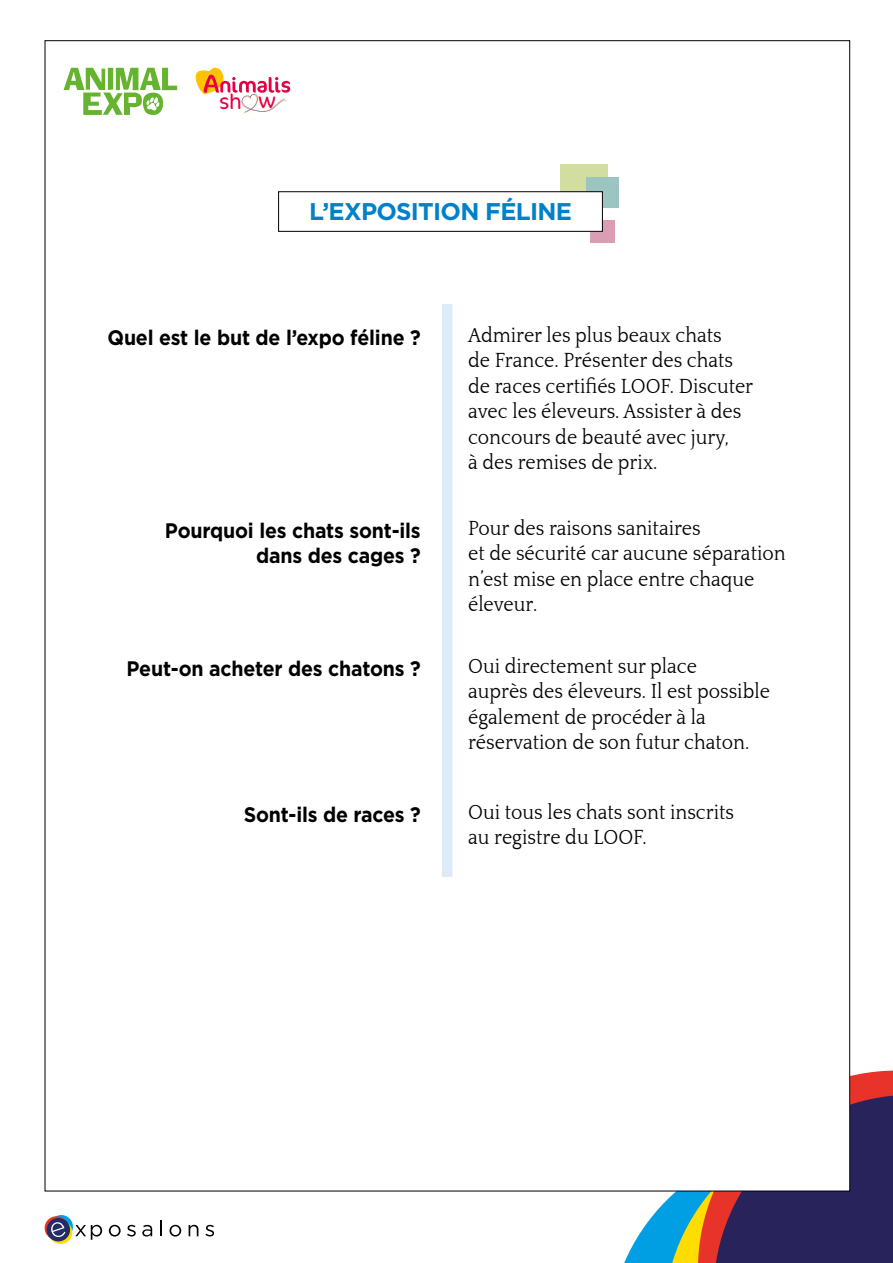
<style>
.page{position:relative;width:893px;height:1263px;background:#fff}
.page>*{position:absolute;margin:0;border:0;box-sizing:border-box;transform-origin:0 0}
.t1{font:700 24.15px "Gotham HTF";letter-spacing:-.03em;color:#0081c9}
.t2{font:300 21.45px "Cocon OT";color:#e50046}
.t3{font:21px "Quattrocento";color:#000;scale:.93 1}
.t4{font:700 21px "Gotham HTF";letter-spacing:-.01em;color:#000;scale:.93 1}
</style>
<div class="page">
<svg style="left:608px;top:1070px;width:285px;height:193px;background:#585273"></svg>
<svg style="left:49px;top:1215px;width:24px;height:23px"></svg>
<svg style="left:49px;top:1220px;width:23px;height:24px"></svg>
<svg style="left:45px;top:1216px;width:23px;height:24px"></svg>
<div style="left:47px;top:1218px;width:23px;height:23px;background:#222c65;border-radius:50%"></div>
<svg style="left:50px;top:1221px;width:15px;height:16px"></svg>
<svg style="left:75px;top:1225px;width:27px;height:15px"></svg>
<svg style="left:109px;top:1225px;width:12px;height:11px"></svg>
<svg style="left:127px;top:1225px;width:9px;height:11px"></svg>
<svg style="left:142px;top:1225px;width:10px;height:11px"></svg>
<svg style="left:160px;top:1220px;width:2px;height:16px"></svg>
<svg style="left:169px;top:1225px;width:12px;height:11px"></svg>
<svg style="left:189px;top:1225px;width:9px;height:11px"></svg>
<svg style="left:205px;top:1225px;width:9px;height:11px"></svg>
<div style="left:45px;top:41px;width:805px;height:1150px;background:#fff"></div>
<svg style="left:195px;top:67px;width:96px;height:28px"></svg>
<img style="left:242px;top:94px;width:46px;height:19px">
<svg style="left:64px;top:68px;width:113px;height:47px"></svg>
<div style="left:561px;top:164px;width:47px;height:44px;background:#d2dea0"></div>
<div style="left:586px;top:178px;width:33px;height:30px;background:#9cc4c1"></div>
<div style="left:591px;top:221px;width:24px;height:22px;background:#db9db4"></div>
<div style="left:279px;top:192px;width:323px;height:39px;background:#fff"></div>
<div style="left:278px;top:191px;width:325px;height:41px;border:1px solid #000"></div>
<div style="left:442px;top:304px;width:10px;height:573px;background:#ddebf9"></div>
<p class="t2" style="left:219px;top:89px;width:58px">sh w</p>
<p class="t1" style="left:309px;top:197px;width:264px">L’EXPOSITION FÉLINE</p>
<p class="t4" style="left:108px;top:325px;width:338px">Quel est le but de l’expo féline ?</p>
<p class="t3" style="left:468px;top:324px;width:274px">Admirer les plus beaux chats</p>
<p class="t3" style="left:468px;top:350px;width:286px">de France. Présenter des chats</p>
<p class="t3" style="left:468px;top:375px;width:308px">de races certifiés LOOF. Discuter</p>
<p class="t3" style="left:468px;top:401px;width:295px">avec les éleveurs. Assister à des</p>
<p class="t3" style="left:468px;top:426px;width:282px">concours de beauté avec jury,</p>
<p class="t3" style="left:468px;top:452px;width:205px">à des remises de prix.</p>
<p class="t4" style="left:165px;top:518px;width:276px">Pourquoi les chats sont-ils</p>
<p class="t4" style="left:256px;top:543px;width:179px">dans des cages ?</p>
<p class="t3" style="left:468px;top:517px;width:252px">Pour des raisons sanitaires</p>
<p class="t3" style="left:468px;top:542px;width:343px">et de sécurité car aucune séparation</p>
<p class="t3" style="left:468px;top:568px;width:309px">n’est mise en place entre chaque</p>
<p class="t3" style="left:468px;top:593px;width:76px">éleveur.</p>
<p class="t4" style="left:127px;top:656px;width:318px">Peut-on acheter des chatons ?</p>
<p class="t3" style="left:468px;top:655px;width:248px">Oui directement sur place</p>
<p class="t3" style="left:468px;top:680px;width:326px">auprès des éleveurs. Il est possible</p>
<p class="t3" style="left:468px;top:706px;width:257px">également de procéder à la</p>
<p class="t3" style="left:468px;top:731px;width:304px">réservation de son futur chaton.</p>
<p class="t4" style="left:244px;top:802px;width:192px">Sont-ils de races ?</p>
<p class="t3" style="left:468px;top:801px;width:288px">Oui tous les chats sont inscrits</p>
<p class="t3" style="left:468px;top:826px;width:193px">au registre du LOOF.</p>
</div>
